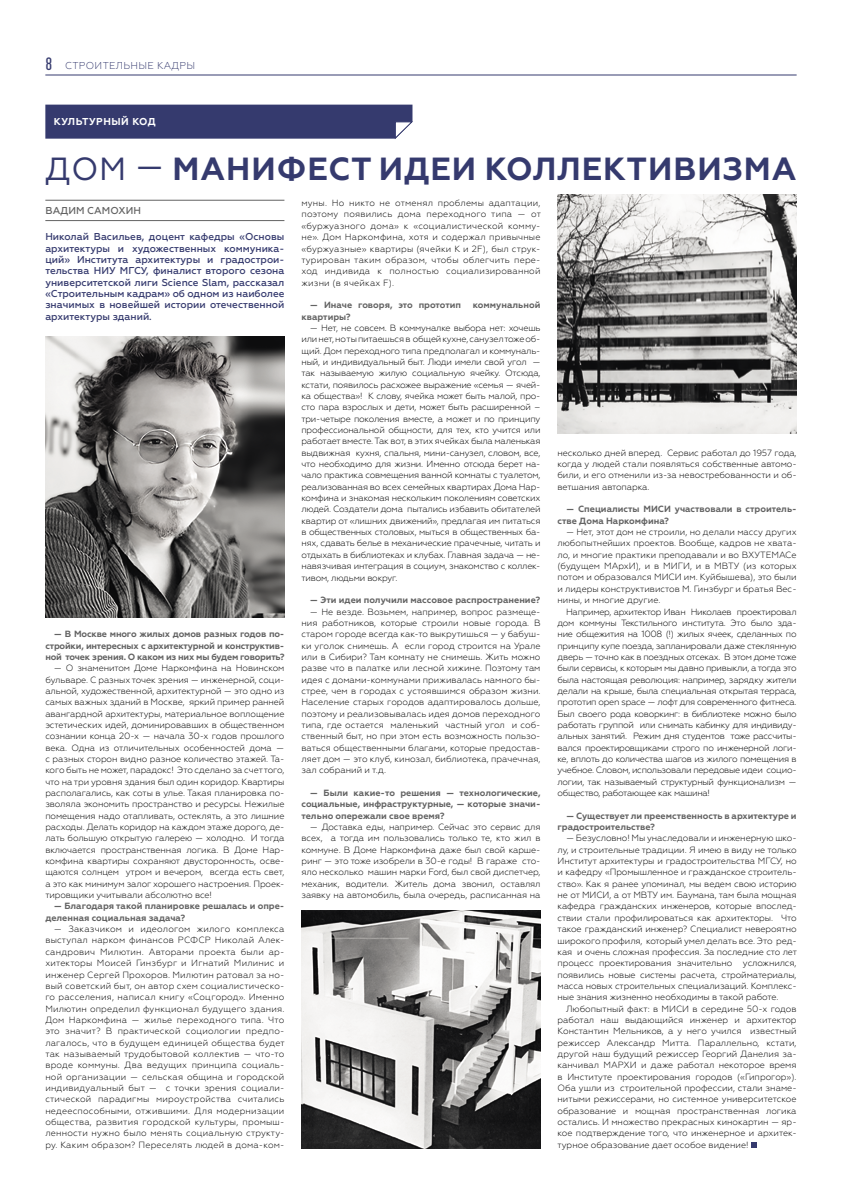
<style>
.page{position:relative;width:842px;height:1191px;background:#fff}
.page>*{position:absolute;margin:0;border:0;box-sizing:border-box;transform-origin:0 0}
.t1{font:700 32px "Geometria";letter-spacing:.03em;color:#353a6e}
.t2{font:500 10px/11.3px "Geometria";color:#353a6e;text-align:justify}
.t3{font:300 10px "Geometria";letter-spacing:.03em;color:#353a6e}
.t4{font:700 10px "Geometria";letter-spacing:.05em;color:#fff}
.t5{font:500 10px "Geometria";letter-spacing:.01em;color:#636363}
.t6{font:300 9px/11.3px "Geometria";letter-spacing:-.01em;color:#000;text-align:justify}
.t7{font:700 9px/11.3px "Geometria";color:#636363}
.s1{font-family:"PF Din Text Comp Pro";font-weight:400;font-size:18px}
.s2{font-weight:400}
</style>
<div class="page">
<hr style="left:45px;top:75px;width:752px;height:1px;background:#353a6e">
<div style="left:45px;top:105px;width:368px;height:34px;background:#353a6e"></div>
<svg style="left:751px;top:1142px;width:6px;height:5px"></svg>
<hr style="left:45px;top:200px;width:239px;height:1px;background:#636363">
<hr style="left:45px;top:220px;width:239px;height:1px;background:#636363">
<img style="left:301px;top:910px;width:239px;height:238px">
<img style="left:45px;top:336px;width:239px;height:282px">
<img style="left:557px;top:195px;width:240px;height:238px">
<p class="t3" style="left:45px;top:60px;width:151px"><span class="s1">8</span> СТРОИТЕЛЬНЫЕ КАДРЫ</p>
<p class="t4" style="left:54px;top:116px;width:103px">КУЛЬТУРНЫЙ КОД</p>
<h1 class="t1" style="left:46px;top:150px;width:752px"><span class="s2">ДОМ —</span> МАНИФЕСТ ИДЕИ КОЛЛЕКТИВИЗМА</h1>
<p class="t6" style="left:301px;top:197px;width:241px">муны. Но никто не отменял проблемы адаптации, поэтому появились дома переходного типа — от «буржуазного дома» к «социалистической комму&shy;не». Дом Наркомфина, хотя и содержал привычные «буржуазные» квартиры (ячейки K и 2F), был струк&shy;турирован таким образом, чтобы облегчить пере&shy;ход индивида к полностью социализированной жизни (в ячейках F).</p>
<p class="t7" style="left:310px;top:299px;width:153px">— Иначе говоря, это прототип</p>
<p class="t7" style="left:473px;top:299px;width:69px">коммунальной</p>
<p class="t7" style="left:301px;top:311px;width:51px">квартиры?</p>
<p class="t6" style="left:301px;top:322px;width:241px;text-indent:9px">— Нет, не совсем. В коммуналке выбора нет: хочешь или нет, но ты питаешься в общей кухне, санузел тоже об&shy;щий. Дом переходного типа предполагал и коммуналь&shy;ный, и индивидуальный быт. Люди имели свой угол — так называемую жилую социальную ячейку. Отсюда, кстати, появилось расхожее выражение «семья — ячей&shy;ка общества»! К слову, ячейка может быть малой, про&shy;сто пара взрослых и дети, может быть расширенной – три-четыре поколения вместе, а может и по принципу профессиональной общности, для тех, кто учится или работает вместе. Так вот, в этих ячейках была маленькая выдвижная кухня, спальня, мини-санузел, словом, все, что необходимо для жизни. Именно отсюда берет на&shy;чало практика совмещения ванной комнаты с туалетом, реализованная во всех семейных квартирах Дома Нар&shy;комфина и знакомая нескольким поколениям советских людей. Создатели дома пытались избавить обитателей квартир от «лишних движений», предлагая им питаться в общественных столовых, мыться в общественных ба&shy;нях, сдавать белье в механические прачечные, читать и отдыхать в библиотеках и клубах. Главная задача — не&shy;навязчивая интеграция в социум, знакомство с коллек&shy;тивом, людьми вокруг.</p>
<p class="t7" style="left:310px;top:594px;width:232px">— Эти идеи получили массовое распространение?</p>
<p class="t6" style="left:301px;top:606px;width:241px;text-indent:9px">— Не везде. Возьмем, например, вопрос размеще&shy;ния работников, которые строили новые города. В старом городе всегда как-то выкрутишься — у бабуш&shy;ки уголок снимешь. А если город строится на Урале или в Сибири? Там комнату не снимешь. Жить можно разве что в палатке или лесной хижине. Поэтому там идея с домами-коммунами приживалась намного бы&shy;стрее, чем в городах с устоявшимся образом жизни.<br>Население старых городов адаптировалось дольше, поэтому и реализовывалась идея домов переходного типа, где остается маленький частный угол и соб&shy;ственный быт, но при этом есть возможность пользо&shy;ваться общественными благами, которые предостав&shy;ляет дом — это клуб, кинозал, библиотека, прачечная, зал собраний и т.д.</p>
<p class="t7" style="left:301px;top:787px;width:241px;text-align:justify;text-indent:9px">— Были какие-то решения — технологические, социальные, инфраструктурные, — которые значи&shy;тельно опережали свое время?</p>
<p class="t6" style="left:301px;top:821px;width:241px;text-indent:9px">— Доставка еды, например. Сейчас это сервис для всех, а тогда им пользовались только те, кто жил в коммуне. В Доме Наркомфина даже был свой карше&shy;ринг — это тоже изобрели в 30-е годы! В гараже сто&shy;яло несколько машин марки Ford, был свой диспетчер, механик, водители. Житель дома звонил, оставлял заявку на автомобиль, была очередь, расписанная на</p>
<p class="t5" style="left:45px;top:205px;width:97px">ВАДИМ САМОХИН</p>
<p class="t2" style="left:45px;top:231px;width:241px">Николай Васильев, доцент кафедры «Основы архитектуры и художественных коммуника&shy;ций» Института архитектуры и градострои&shy;тельства НИУ МГСУ, финалист второго сезона университетской лиги Science Slam, рассказал «Строительным кадрам» об одном из наиболее значимых в новейшей истории отечественной архитектуры зданий.</p>
<p class="t6" style="left:557px;top:447px;width:241px">несколько дней вперед. Сервис работал до 1957 года, когда у людей стали появляться собственные автомо&shy;били, и его отменили из-за невостребованности и об&shy;ветшания автопарка.</p>
<p class="t7" style="left:557px;top:504px;width:241px;text-indent:9px">— Специалисты МИСИ участвовали в строитель&shy;стве Дома Наркомфина?</p>
<p class="t6" style="left:557px;top:526px;width:241px;text-indent:9px">— Нет, этот дом не строили, но делали массу других любопытнейших проектов. Вообще, кадров не хвата&shy;ло, и многие практики преподавали и во ВХУТЕМАСе (будущем МАрхИ), и в МИГИ, и в МВТУ (из которых потом и образовался МИСИ им. Куйбышева), это были и лидеры конструктивистов М. Гинзбург и братья Вес&shy;нины, и многие другие.</p>
<p class="t6" style="left:557px;top:605px;width:241px;text-indent:9px">Например, архитектор Иван Николаев проектировал дом коммуны Текстильного института. Это было зда&shy;ние общежития на 1008 (!) жилых ячеек, сделанных по принципу купе поезда, запланировали даже стеклянную дверь — точно как в поездных отсеках. В этом доме тоже были сервисы, к которым мы давно привыкли, а тогда это была настоящая революция: например, зарядку жители делали на крыше, была специальная открытая терраса, прототип open space — лофт для современного фитнеса.<br>Был своего рода коворкинг: в библиотеке можно было работать группой или снимать кабинку для индивиду&shy;альных занятий. Режим дня студентов тоже рассчиты&shy;вался проектировщиками строго по инженерной логи&shy;ке, вплоть до количества шагов из жилого помещения в учебное. Словом, использовали передовые идеи социо&shy;логии, так называемый структурный функционализм — общество, работающее как машина!</p>
<p class="t7" style="left:557px;top:810px;width:241px;text-indent:9px">— Существует ли преемственность в архитектуре и градостроительстве?</p>
<p class="t6" style="left:557px;top:832px;width:241px;text-indent:9px">— Безусловно! Мы унаследовали и инженерную шко&shy;лу, и строительные традиции. Я имею в виду не только Институт архитектуры и градостроительства МГСУ, но и кафедру «Промышленное и гражданское строитель&shy;ство». Как я ранее упоминал, мы ведем свою историю не от МИСИ, а от МВТУ им. Баумана, там была мощная кафедра гражданских инженеров, которые впослед&shy;ствии стали профилироваться как архитекторы. Что такое гражданский инженер? Специалист невероятно широкого профиля, который умел делать все. Это ред&shy;кая и очень сложная профессия. За последние сто лет процесс проектирования значительно усложнился, появились новые системы расчета, стройматериалы, масса новых строительных специализаций. Комплекс&shy;ные знания жизненно необходимы в такой работе.</p>
<p class="t6" style="left:557px;top:1002px;width:241px;text-indent:9px">Любопытный факт: в МИСИ в середине 50-х годов работал наш выдающийся инженер и архитектор Константин Мельников, а у него учился известный режиссер Александр Митта. Параллельно, кстати, другой наш будущий режиссер Георгий Данелия за&shy;канчивал МАРХИ и даже работал некоторое время в Институте проектирования городов («Гипрогор»).<br>Оба ушли из строительной профессии, стали знаме&shy;нитыми режиссерами, но системное университетское образование и мощная пространственная логика остались. И множество прекрасных кинокартин — яр&shy;кое подтверждение того, что инженерное и архитек&shy;турное образование дает особое видение!</p>
<p class="t7" style="left:45px;top:628px;width:241px;text-align:justify;text-indent:9px">— В Москве много жилых домов разных годов по&shy;стройки, интересных с архитектурной и конструктив&shy;ной точек зрения. О каком из них мы будем говорить?</p>
<p class="t6" style="left:45px;top:662px;width:241px;text-indent:9px">— О знаменитом Доме Наркомфина на Новинском бульваре. С разных точек зрения — инженерной, соци&shy;альной, художественной, архитектурной — это одно из самых важных зданий в Москве, яркий пример ранней авангардной архитектуры, материальное воплощение эстетических идей, доминировавших в общественном сознании конца 20-х — начала 30-х годов прошлого века. Одна из отличительных особенностей дома — с разных сторон видно разное количество этажей. Та&shy;кого быть не может, парадокс! Это сделано за счет того, что на три уровня здания был один коридор. Квартиры располагались, как соты в улье. Такая планировка по&shy;зволяла экономить пространство и ресурсы. Нежилые помещения надо отапливать, остеклять, а это лишние расходы. Делать коридор на каждом этаже дорого, де&shy;лать большую открытую галерею — холодно. И тогда включается пространственная логика. В Доме Нар&shy;комфина квартиры сохраняют двусторонность, осве&shy;щаются солнцем утром и вечером, всегда есть свет, а это как минимум залог хорошего настроения. Проек&shy;тировщики учитывали абсолютно все!</p>
<p class="t7" style="left:45px;top:900px;width:241px;text-indent:9px">— Благодаря такой планировке решалась и опре&shy;деленная социальная задача?</p>
<p class="t6" style="left:45px;top:923px;width:241px;text-indent:9px">— Заказчиком и идеологом жилого комплекса выступал нарком финансов РСФСР Николай Алек&shy;сандрович Милютин. Авторами проекта были ар&shy;хитекторы Моисей Гинзбург и Игнатий Милинис и инженер Сергей Прохоров. Милютин ратовал за но&shy;вый советский быт, он автор схем социалистическо&shy;го расселения, написал книгу «Соцгород». Именно Милютин определил функционал будущего здания.<br>Дом Наркомфина — жилье переходного типа. Что это значит? В практической социологии предпо&shy;лагалось, что в будущем единицей общества будет так называемый трудобытовой коллектив — что-то вроде коммуны. Два ведущих принципа социаль&shy;ной организации — сельская община и городской индивидуальный быт — с точки зрения социали&shy;стической парадигмы мироустройства считались недееспособными, отжившими. Для модернизации общества, развития городской культуры, промыш&shy;ленности нужно было менять социальную структу&shy;ру. Каким образом? Переселять людей в дома-ком-</p>
</div>
